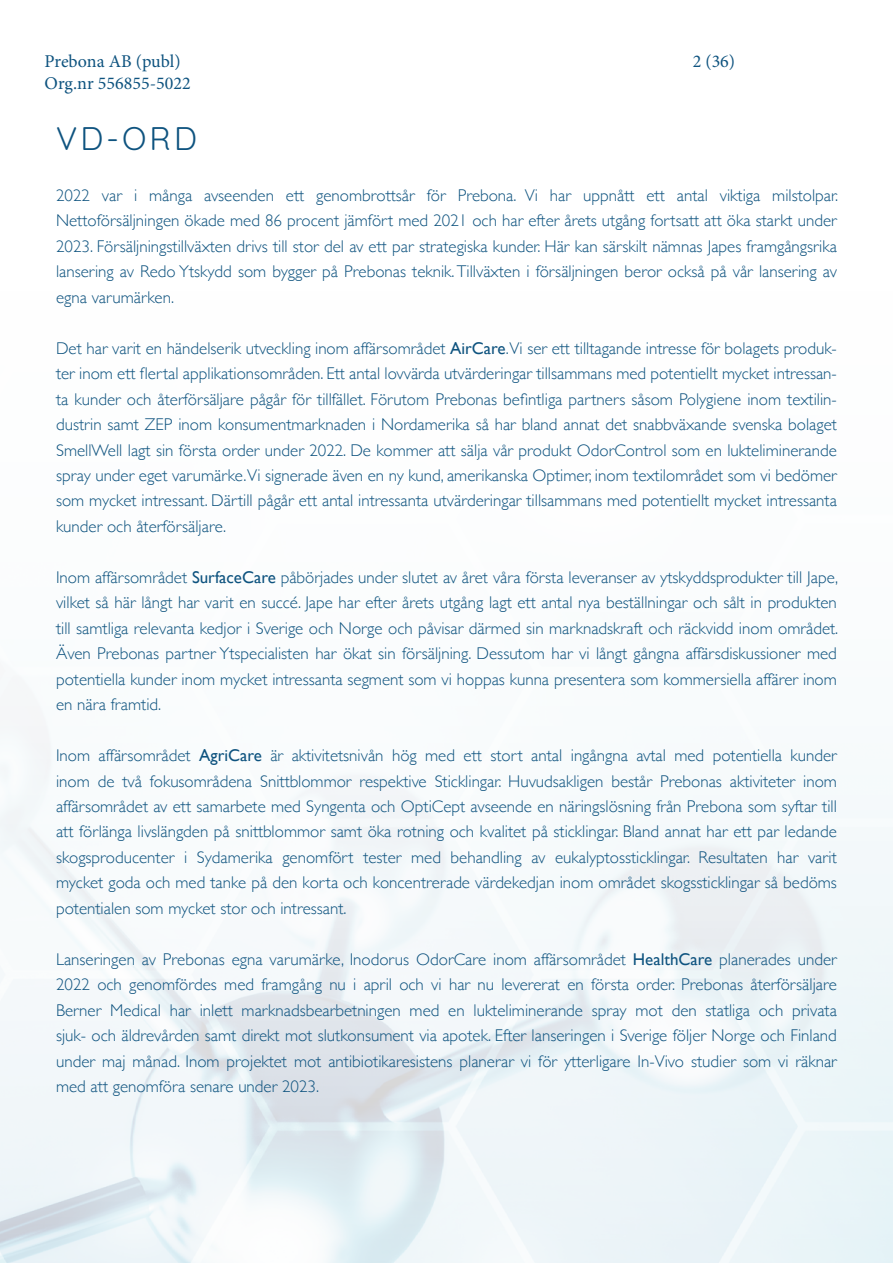
<style>
.page{position:relative;width:893px;height:1263px;background:#fff}
.page>*{position:absolute;margin:0;border:0;box-sizing:border-box;transform-origin:0 0}
.t1{font:31.8px "Quicksand";color:#0e537f}
.t2{font:18px "Minion Pro";color:#0e537f}
.t3{font:300 16.95px/25.5px "Gill Sans";color:#0e537f;text-align:justify}
.s1{font-weight:400}
</style>
<div class="page">
<p class="t2" style="left:45px;top:49px;width:137px">Prebona AB (publ)</p>
<p class="t2" style="left:693px;top:49px;width:44px">2 (36)</p>
<p class="t2" style="left:45px;top:71px;width:147px">Org.nr 556855-5022</p>
<h1 class="t1" style="left:56px;top:114px;width:142px">VD-ORD</h1>
<p class="t3" style="left:56px;top:182px;width:784px">2022 var i många avseenden ett genombrottsår för Prebona. Vi har uppnått ett antal viktiga milstolpar.<br>Nettoförsäljningen ökade med 86 procent jämfört med 2021 och har efter årets utgång fortsatt att öka starkt under 2023. Försäljningstillväxten drivs till stor del av ett par strategiska kunder. Här kan särskilt nämnas Japes framgångsrika lansering av Redo Ytskydd som bygger på Prebonas teknik. Tillväxten i försäljningen beror också på vår lansering av egna varumärken.</p>
<p class="t3" style="left:56px;top:335px;width:782px">Det har varit en händelserik utveckling inom affärsområdet <span class="s1">AirCare</span>.Vi ser ett tilltagande intresse för bolagets produk&shy;ter inom ett flertal applikationsområden. Ett antal lovvärda utvärderingar tillsammans med potentiellt mycket intressan&shy;ta kunder och återförsäljare pågår för tillfället. Förutom Prebonas befintliga partners såsom Polygiene inom textilin&shy;dustrin samt ZEP inom konsumentmarknaden i Nordamerika så har bland annat det snabbväxande svenska bolaget SmellWell lagt sin första order under 2022. De kommer att sälja vår produkt OdorControl som en lukteliminerande spray under eget varumärke.Vi signerade även en ny kund, amerikanska Optimer, inom textilområdet som vi bedömer som mycket intressant. Därtill pågår ett antal intressanta utvärderingar tillsammans med potentiellt mycket intressanta kunder och återförsäljare.</p>
<p class="t3" style="left:56px;top:564px;width:784px">Inom affärsområdet <span class="s1">SurfaceCare</span> påbörjades under slutet av året våra första leveranser av ytskyddsprodukter till Jape, vilket så här långt har varit en succé. Jape har efter årets utgång lagt ett antal nya beställningar och sålt in produkten till samtliga relevanta kedjor i Sverige och Norge och påvisar därmed sin marknadskraft och räckvidd inom området.<br>Även Prebonas partner Ytspecialisten har ökat sin försäljning. Dessutom har vi långt gångna affärsdiskussioner med potentiella kunder inom mycket intressanta segment som vi hoppas kunna presentera som kommersiella affärer inom en nära framtid.</p>
<p class="t3" style="left:56px;top:742px;width:782px">Inom affärsområdet <span class="s1">AgriCare</span> är aktivitetsnivån hög med ett stort antal ingångna avtal med potentiella kunder inom de två fokusområdena Snittblommor respektive Sticklingar. Huvudsakligen består Prebonas aktiviteter inom affärsområdet av ett samarbete med Syngenta och OptiCept avseende en näringslösning från Prebona som syftar till att förlänga livslängden på snittblommor samt öka rotning och kvalitet på sticklingar. Bland annat har ett par ledande skogsproducenter i Sydamerika genomfört tester med behandling av eukalyptossticklingar. Resultaten har varit mycket goda och med tanke på den korta och koncentrerade värdekedjan inom området skogssticklingar så bedöms potentialen som mycket stor och intressant.</p>
<p class="t3" style="left:56px;top:946px;width:782px">Lanseringen av Prebonas egna varumärke, Inodorus OdorCare inom affärsområdet <span class="s1">HealthCare</span> planerades under 2022 och genomfördes med framgång nu i april och vi har nu levererat en första order. Prebonas återförsäljare Berner Medical har inlett marknadsbearbetningen med en lukteliminerande spray mot den statliga och privata sjuk- och äldrevården samt direkt mot slutkonsument via apotek. Efter lanseringen i Sverige följer Norge och Finland under maj månad. Inom projektet mot antibiotikaresistens planerar vi för ytterligare In-Vivo studier som vi räknar med att genomföra senare under 2023.</p>
</div>
